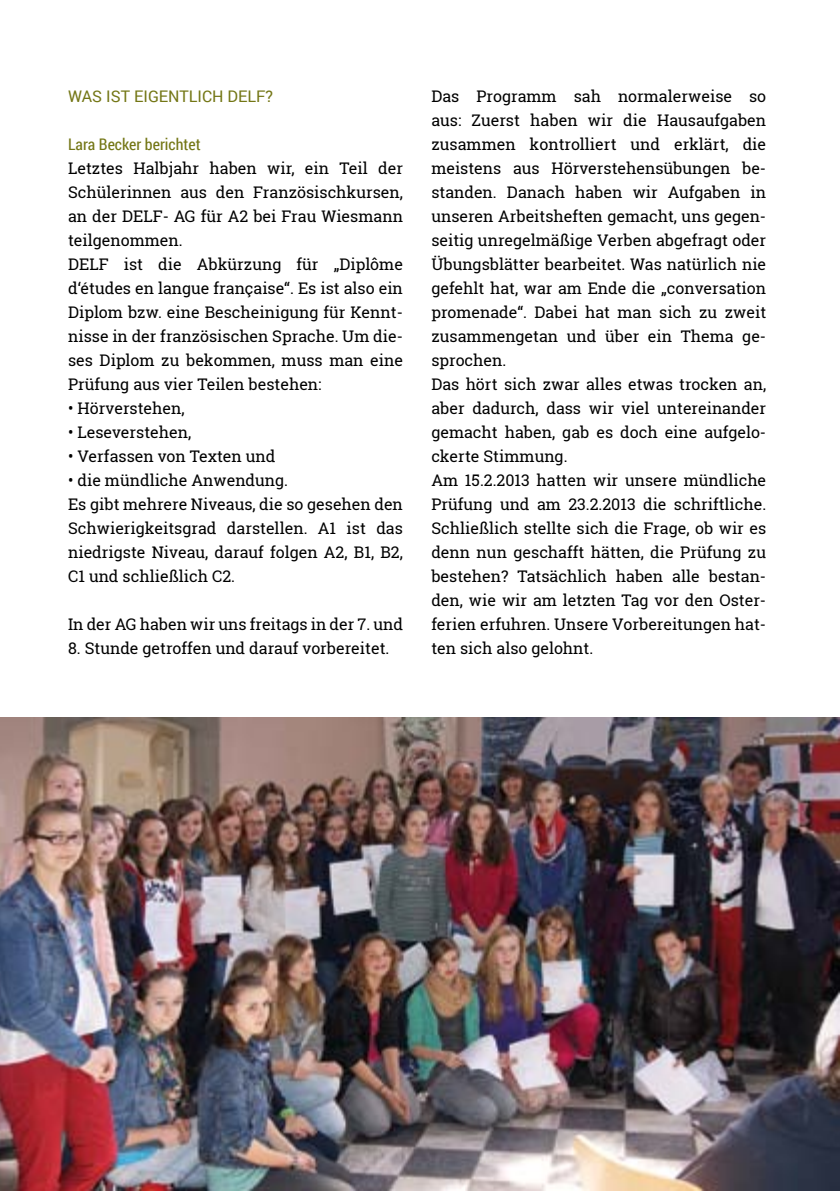
<style>
.page{position:relative;width:840px;height:1191px;background:#fff}
.page>*{position:absolute;margin:0;border:0;box-sizing:border-box;transform-origin:0 0}
.t1{font:16px/24px "Roboto Slab";color:#000}
.t2{font:16px "Roboto";color:#737615}
.t3{font:16px "Roboto Condensed";color:#737615}
</style>
<div class="page">
<img style="left:0;top:718px;width:839px;height:473px">
<p class="t2" style="left:68px;top:85px;width:170px">WAS IST EIGENTLICH DELF</p>
<p class="t2" style="left:265px;top:85px;width:9px">?</p>
<p class="t3" style="left:68px;top:133px;width:134px">Lara Becker berichtet</p>
<p class="t1" style="left:68px;top:156px;width:336px">Letztes Halbjahr haben wir, ein Teil der Schülerinnen aus den Französischkursen, an der DELF- AG für A2 bei Frau Wiesmann teilgenommen.<br>DELF ist die Abkürzung für „Diplôme d‘études en langue française“. Es ist also ein Diplom bzw. eine Bescheinigung für Kennt&shy;nisse in der französischen Sprache. Um die&shy;ses Diplom zu bekommen, muss man eine Prüfung aus vier Teilen bestehen:</p>
<p class="t1" style="left:68px;top:396px;width:118px">• Hörverstehen,</p>
<p class="t1" style="left:68px;top:420px;width:124px">• Leseverstehen,</p>
<p class="t1" style="left:68px;top:444px;width:209px">• Verfassen von Texten und</p>
<p class="t1" style="left:68px;top:468px;width:336px">• die mündliche Anwendung.<br>Es gibt mehrere Niveaus, die so gesehen den Schwierigkeitsgrad darstellen. A1 ist das niedrigste Niveau, darauf folgen A2, B1, B2, C1 und schließlich C2.</p>
<p class="t1" style="left:68px;top:612px;width:336px">In der AG haben wir uns freitags in der 7. und</p>
<p class="t1" style="left:68px;top:636px;width:322px">8. Stunde getroffen und darauf vorbereitet.</p>
<p class="t1" style="left:431px;top:84px;width:336px">Das Programm sah normalerweise so aus: Zuerst haben wir die Hausaufgaben zusammen kontrolliert und erklärt, die meistens aus Hörverstehensübungen be&shy;standen. Danach haben wir Aufgaben in unseren Arbeitsheften gemacht, uns gegen&shy;seitig unregelmäßige Verben abgefragt oder Übungsblätter bearbeitet. Was natürlich nie gefehlt hat, war am Ende die „conversation promenade“. Dabei hat man sich zu zweit zusammengetan und über ein Thema ge&shy;sprochen.<br>Das hört sich zwar alles etwas trocken an, aber dadurch, dass wir viel untereinander gemacht haben, gab es doch eine aufgelo&shy;ckerte Stimmung.<br>Am 15.2.2013 hatten wir unsere mündliche Prüfung und am 23.2.2013 die schriftliche.<br>Schließlich stellte sich die Frage, ob wir es denn nun geschafft hätten, die Prüfung zu bestehen? Tatsächlich haben alle bestan&shy;den, wie wir am letzten Tag vor den Oster&shy;ferien erfuhren. Unsere Vorbereitungen hat&shy;ten sich also gelohnt.</p>
</div>
